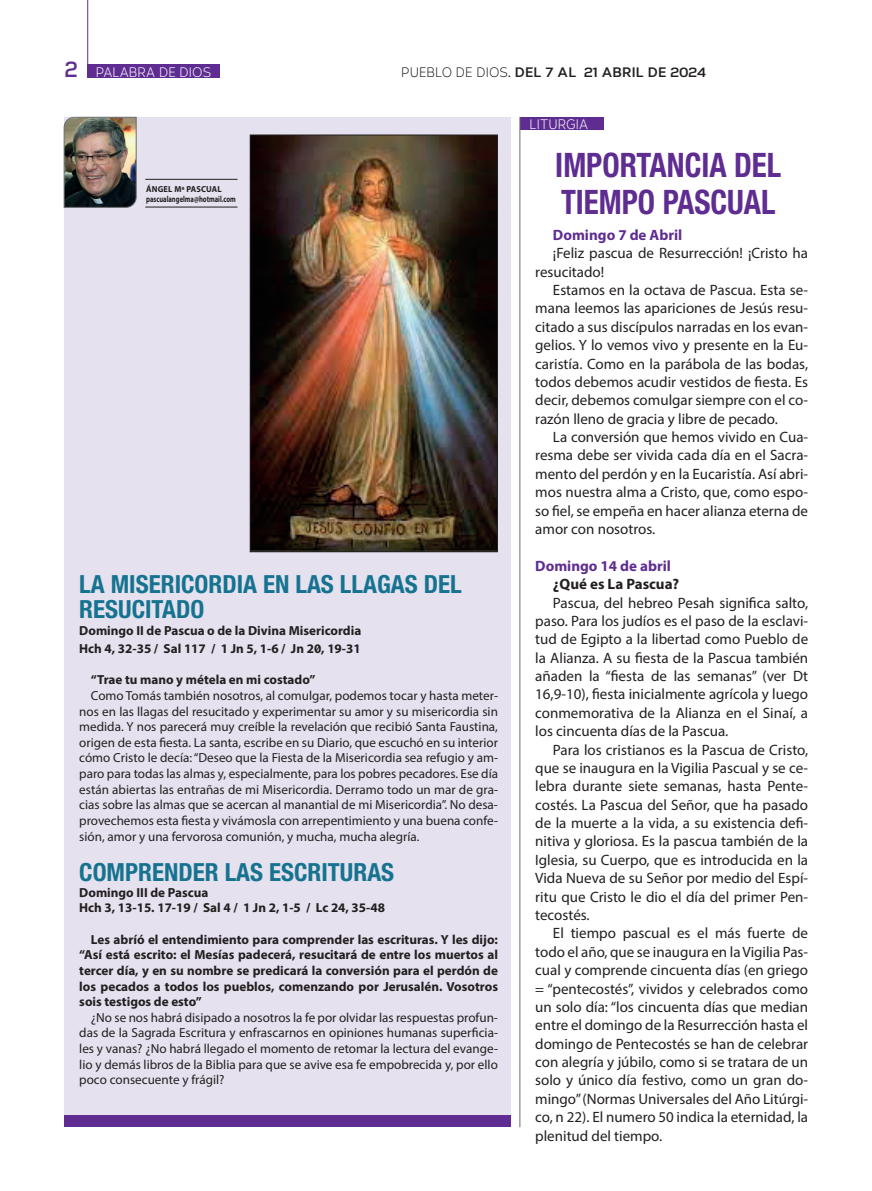
<style>
.page{position:relative;width:872px;height:1191px;background:#fff}
.page>*{position:absolute;margin:0;border:0;box-sizing:border-box;transform-origin:0 0}
.t1{font:700 condensed 33.75px/37.5px "Helvetica Neue LT Std";color:#5f2d91;scale:.92 1}
.t2{font:700 condensed 25px/25px "Helvetica Neue LT Std";color:#16738f}
.t3{font:700 22.5px "Corbert";color:#5f2d91;scale:.9 1}
.t4{font:15px/18.4px "Myriad Pro";color:#231f20;text-align:justify}
.t5{font:700 15px "Myriad Pro";color:#5f2d91}
.t6{font:700 15px "Myriad Pro";color:#231f20}
.t7{font:700 13.75px "Corbert";letter-spacing:.01em;color:#231f20}
.t8{font:13.75px "Corbert";letter-spacing:.01em;color:#fff;scale:.9 1}
.t9{font:13.12px/15.6px "Myriad Pro";color:#231f20;text-align:justify}
.t10{font:700 13.12px/15.6px "Myriad Pro";color:#231f20}
.t11{font:700 8.75px/10px "Myriad Pro";color:#231f20;scale:.95 1}
.s1{font-weight:400}
</style>
<div class="page">
<div style="left:64px;top:117px;width:446px;height:1009px;background:#e6e1ef"></div>
<div style="left:88px;top:65px;width:132px;height:13px;background:#5f2d91"></div>
<hr style="left:87px;top:0;width:1px;height:78px;background:#5f2d91">
<img style="left:63px;top:117px;width:74px;height:91px">
<hr style="left:145px;top:207px;width:92px;height:1px;background:#231f20">
<hr style="left:145px;top:179px;width:92px;height:1px;background:#231f20">
<div style="left:64px;top:1114px;width:446px;height:12px;background:#5f2d91"></div>
<div style="left:520px;top:117px;width:83px;height:12px;background:#5f2d91"></div>
<hr style="left:519px;top:117px;width:1px;height:1010px;background:#6c6d70">
<img style="left:252px;top:137px;width:244px;height:413px">
<div style="left:250px;top:135px;width:248px;height:417px;border:1px solid #231f20"></div>
<h3 class="t3" style="left:65px;top:52px;width:16px">2</h3>
<p class="t8" style="left:96px;top:62px;width:130px">PALABRA DE DIOS</p>
<p class="t7" style="left:401px;top:62px;width:306px"><span class="s1">PUEBLO DE DIOS</span>. DEL 7 AL 21 ABRIL DE 2024</p>
<p class="t11" style="left:146px;top:184px;width:96px">ÁNGEL Mª PASCUAL pascualangelma@hotmail.com</p>
<h2 class="t2" style="left:79px;top:571px;width:384px">LA MISERICORDIA EN LAS LLAGAS DEL<br>RESUCITADO</h2>
<p class="t10" style="left:79px;top:622px;width:283px;line-height:17.5px">Domingo II de Pascua o de la Divina Misericordia<br>Hch 4, 32-35 / Sal 117 / 1 Jn 5, 1-6 / Jn 20, 19-31</p>
<p class="t10" style="left:91px;top:671px;width:226px">“Trae tu mano y métela en mi costado”</p>
<p class="t9" style="left:79px;top:687px;width:420px;text-indent:12px">Como Tomás también nosotros, al comulgar, podemos tocar y hasta meter&shy;nos en las llagas del resucitado y experimentar su amor y su misericordia sin medida. Y nos parecerá muy creíble la revelación que recibió Santa Faustina, origen de esta fiesta. La santa, escribe en su Diario, que escuchó en su interior cómo Cristo le decía: “Deseo que la Fiesta de la Misericordia sea refugio y am&shy;paro para todas las almas y, especialmente, para los pobres pecadores. Ese día están abiertas las entrañas de mi Misericordia. Derramo todo un mar de gra&shy;cias sobre las almas que se acercan al manantial de mi Misericordia”. No desa&shy;provechemos esta fiesta y vivámosla con arrepentimiento y una buena confe&shy;sión, amor y una fervorosa comunión, y mucha, mucha alegría.</p>
<h2 class="t2" style="left:79px;top:859px;width:316px">COMPRENDER LAS ESCRITURAS</h2>
<p class="t10" style="left:79px;top:884px;width:307px">Domingo III de Pascua<br>Hch 3, 13-15. 17-19 / Sal 4 / 1 Jn 2, 1-5 / Lc 24, 35-48</p>
<p class="t10" style="left:79px;top:931px;width:420px;text-align:justify;text-indent:12px">Les abríó el entendimiento para comprender las escrituras. Y les dijo: “Así está escrito: el Mesías padecerá, resucitará de entre los muertos al tercer día, y en su nombre se predicará la conversión para el perdón de los pecados a todos los pueblos, comenzando por Jerusalén. Vosotros sois testigos de esto”</p>
<p class="t9" style="left:79px;top:1009px;width:420px;text-indent:12px">¿No se nos habrá disipado a nosotros la fe por olvidar las respuestas profun&shy;das de la Sagrada Escritura y enfrascarnos en opiniones humanas superficia&shy;les y vanas? ¿No habrá llegado el momento de retomar la lectura del evange&shy;lio y demás libros de la Biblia para que se avive esa fe empobrecida y, por ello poco consecuente y frágil?</p>
<p class="t8" style="left:529px;top:114px;width:67px">LITURGIA</p>
<h1 class="t1" style="left:555px;top:145px;width:247px">IMPORTANCIA DEL<br>TIEMPO PASCUAL</h1>
<p class="t5" style="left:553px;top:225px;width:131px">Domingo 7 de Abril</p>
<p class="t4" style="left:535px;top:244px;width:274px;text-indent:18px">¡Feliz pascua de Resurrección! ¡Cristo ha resucitado!</p>
<p class="t4" style="left:535px;top:280px;width:274px;text-indent:18px">Estamos en la octava de Pascua. Esta se&shy;mana leemos las apariciones de Jesús resu&shy;citado a sus discípulos narradas en los evan&shy;gelios. Y lo vemos vivo y presente en la Eu&shy;caristía. Como en la parábola de las bodas, todos debemos acudir vestidos de fiesta. Es decir, debemos comulgar siempre con el co&shy;razón lleno de gracia y libre de pecado.</p>
<p class="t4" style="left:535px;top:427px;width:274px;text-indent:18px">La conversión que hemos vivido en Cua&shy;resma debe ser vivida cada día en el Sacra&shy;mento del perdón y en la Eucaristía. Así abri&shy;mos nuestra alma a Cristo, que, como espo&shy;so fiel, se empeña en hacer alianza eterna de amor con nosotros.</p>
<p class="t5" style="left:535px;top:556px;width:137px">Domingo 14 de abril</p>
<p class="t6" style="left:553px;top:574px;width:128px">¿Qué es La Pascua?</p>
<p class="t4" style="left:535px;top:593px;width:274px;text-indent:18px">Pascua, del hebreo Pesah significa salto, paso. Para los judíos es el paso de la esclavi&shy;tud de Egipto a la libertad como Pueblo de la Alianza. A su fiesta de la Pascua también añaden la “fiesta de las semanas” (ver Dt 16,9-10), fiesta inicialmente agrícola y luego conmemorativa de la Alianza en el Sinaí, a los cincuenta días de la Pascua.</p>
<p class="t4" style="left:535px;top:740px;width:274px;text-indent:18px">Para los cristianos es la Pascua de Cristo, que se inaugura en la Vigilia Pascual y se ce&shy;lebra durante siete semanas, hasta Pente&shy;costés. La Pascua del Señor, que ha pasado de la muerte a la vida, a su existencia defi&shy;nitiva y gloriosa. Es la pascua también de la Iglesia, su Cuerpo, que es introducida en la Vida Nueva de su Señor por medio del Espí&shy;ritu que Cristo le dio el día del primer Pen&shy;tecostés.</p>
<p class="t4" style="left:535px;top:924px;width:274px;text-indent:18px">El tiempo pascual es el más fuerte de todo el año, que se inaugura en la Vigilia Pas&shy;cual y comprende cincuenta días (en griego = “pentecostés”, vividos y celebrados como un solo día: “los cincuenta días que median entre el domingo de la Resurrección hasta el domingo de Pentecostés se han de celebrar con alegría y júbilo, como si se tratara de un solo y único día festivo, como un gran do&shy;mingo” (Normas Universales del Año Litúrgi&shy;co, n 22). El numero 50 indica la eternidad, la plenitud del tiempo.</p>
</div>
